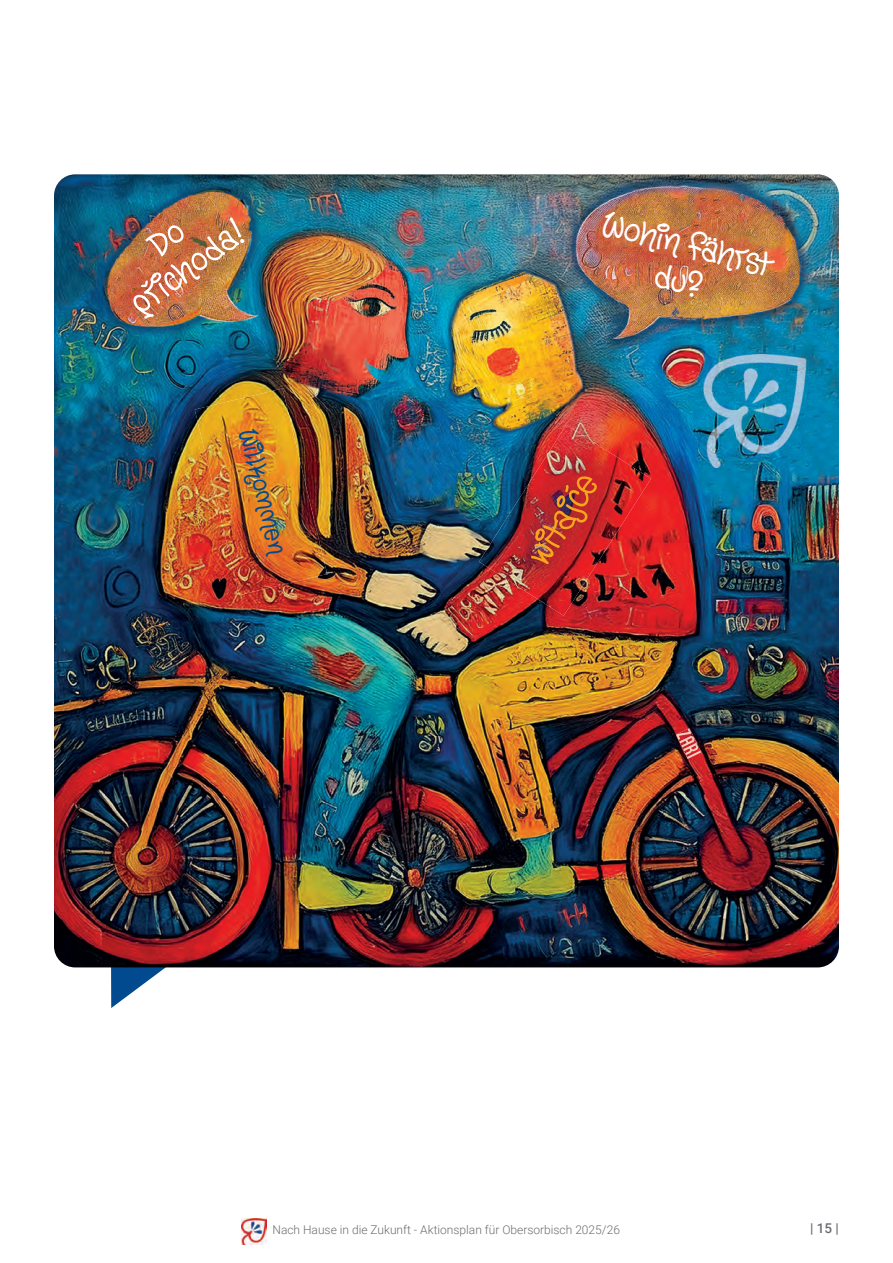
<style>
.page{position:relative;width:893px;height:1263px;background:#fff}
.page>*{position:absolute;margin:0;border:0;box-sizing:border-box;transform-origin:0 0}
.t1{font:37.5px "CC Phat Boi";color:#f9a51b}
.t2{font:36px/36px "CC Phat Boi";color:#fff;text-align:center}
.t3{font:27px "CC Phat Boi";color:#014a8f}
.t4{font:500 13.5px "Roboto";color:#6c6d70}
.t5{font:300 12px "Roboto";color:#6c6d70}
</style>
<div class="page">
<img style="left:242px;top:1218px;width:24px;height:26px">
<svg style="left:71px;top:967px;width:748px;height:41px"></svg>
<img style="left:54px;top:174px;width:785px;height:793px">
<img style="left:698px;top:354px;width:114px;height:114px">
<img style="left:479px;top:425px;width:172px;height:191px">
<img style="left:195px;top:388px;width:132px;height:207px">
<img style="left:676px;top:728px;width:25px;height:31px">
<h2 class="t2" style="left:102px;top:262px;width:134px;rotate:-36deg">Do přichoda!</h2>
<h2 class="t2" style="left:608px;top:204px;width:175px;line-height:37.5px;rotate:14deg">Wohin fährst du?</h2>
<h3 class="t3" style="left:264px;top:425px;width:129px;rotate:77deg">Willkommen</h3>
<h1 class="t1" style="left:517px;top:548px;width:102px;rotate:-57deg">witajće</h1>
<p class="t5" style="left:272px;top:1221px;width:349px">Nach Hause in die Zukunft - Aktionsplan für Obersorbisch 2025/26</p>
<p class="t4" style="left:810px;top:1219px;width:30px">| 15 |</p>
</div>
